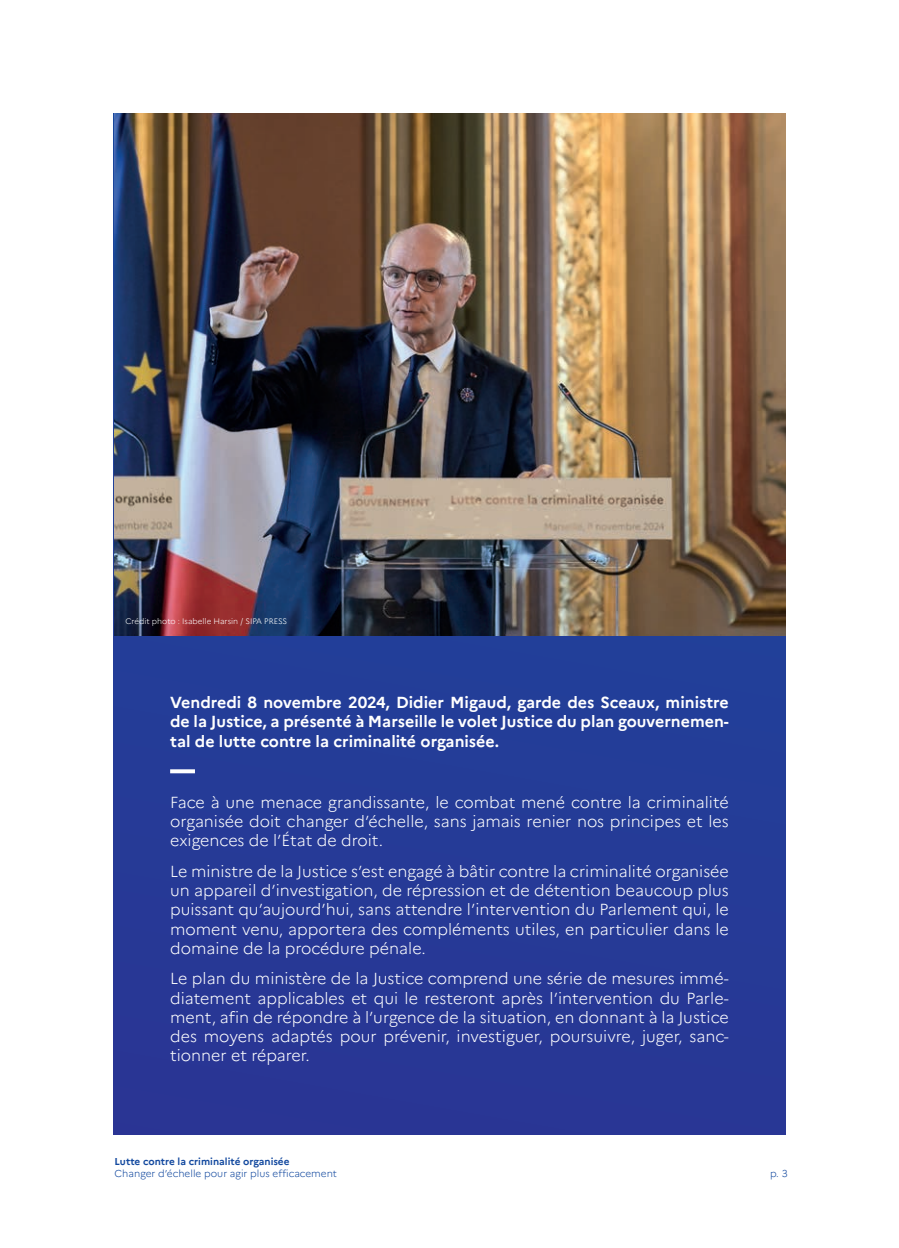
<style>
.page{position:relative;width:899px;height:1248px;background:#fff}
.page>*{position:absolute;margin:0;border:0;box-sizing:border-box;transform-origin:0 0}
.t1{font:300 16px/19.2px "Marianne";color:#fff;text-align:justify}
.t2{font:700 16px/19.2px "Marianne";color:#fff;text-align:justify}
.t3{font:300 10px "Marianne";color:#13499f}
.t4{font:700 10px "Marianne";color:#13499f}
.t5{font:300 8px "Marianne";color:#fff}
</style>
<div class="page">
<div style="left:113px;top:113px;width:672px;height:1021px;background:#263a97"></div>
<img style="left:115px;top:113px;width:670px;height:522px">
<svg style="left:170px;top:769px;width:25px;height:4px"></svg>
<p class="t5" style="left:125px;top:616px;width:163px">Crédit photo : Isabelle Harsin / SIPA PRESS</p>
<p class="t2" style="left:170px;top:692px;width:560px">Vendredi 8 novembre 2024, Didier Migaud, garde des Sceaux, ministre de la Justice, a présenté à Marseille le volet Justice du plan gouvernemen&shy;tal de lutte contre la criminalité organisée.</p>
<p class="t1" style="left:170px;top:792px;width:560px">Face à une menace grandissante, le combat mené contre la criminalité organisée doit changer d’échelle, sans jamais renier nos principes et les exigences de l’État de droit.</p>
<p class="t1" style="left:170px;top:861px;width:560px">Le ministre de la Justice s’est engagé à bâtir contre la criminalité organisée un appareil d’investigation, de répression et de détention beaucoup plus puissant qu’aujourd’hui, sans attendre l’intervention du Parlement qui, le moment venu, apportera des compléments utiles, en particulier dans le domaine de la procédure pénale.</p>
<p class="t1" style="left:170px;top:968px;width:560px">Le plan du ministère de la Justice comprend une série de mesures immé&shy;diatement applicables et qui le resteront après l’intervention du Parle&shy;ment, afin de répondre à l’urgence de la situation, en donnant à la Justice des moyens adaptés pour prévenir, investiguer, poursuivre, juger, sanc&shy;tionner et réparer.</p>
<p class="t4" style="left:115px;top:1154px;width:176px">Lutte contre la criminalité organisée</p>
<p class="t3" style="left:115px;top:1166px;width:224px">Changer d’échelle pour agir plus efficacement</p>
<p class="t3" style="left:770px;top:1166px;width:19px">p. 3</p>
</div>
